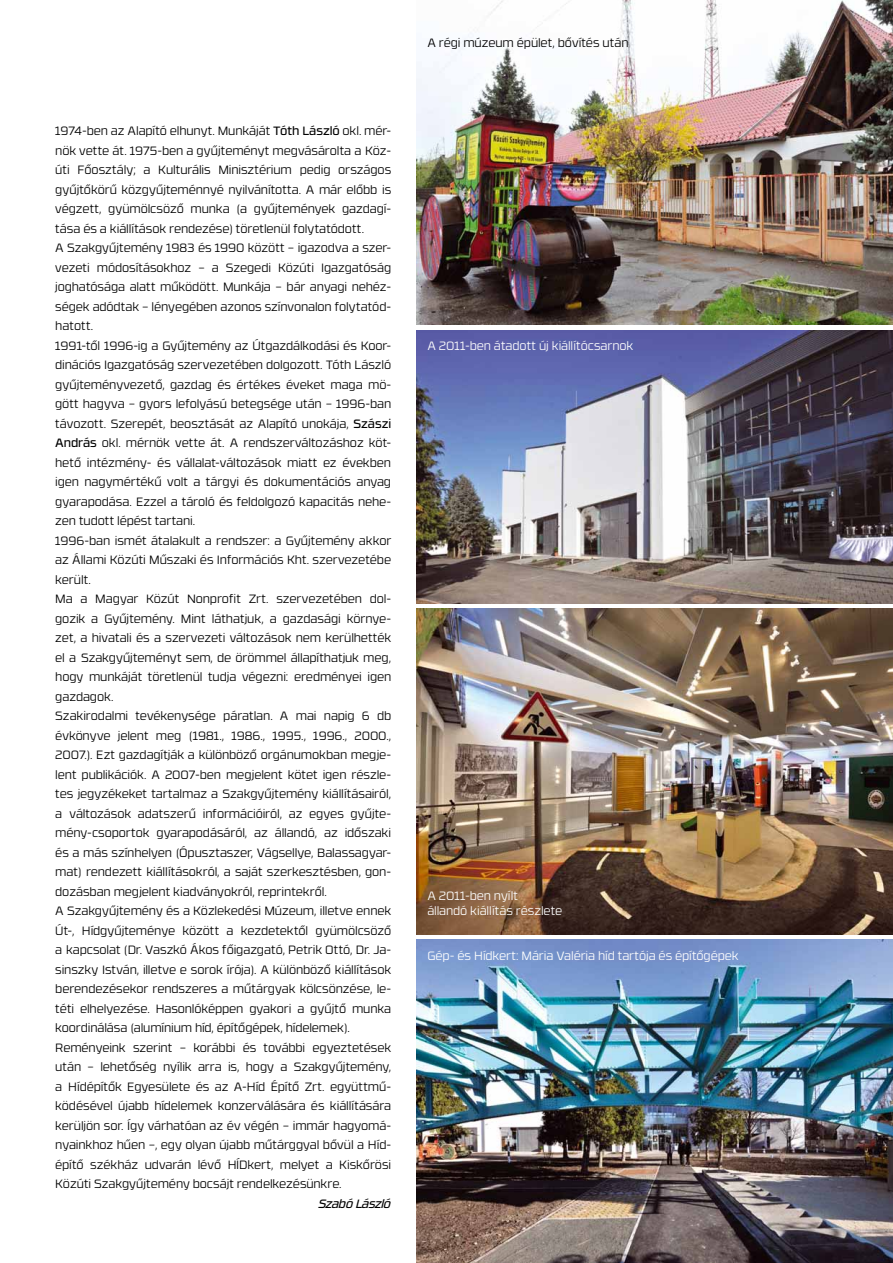
<style>
.page{position:relative;width:893px;height:1263px;background:#fff}
.page>*{position:absolute;margin:0;border:0;box-sizing:border-box;transform-origin:0 0}
.t1{font:300 12px/19.5px "RB No 3.1";letter-spacing:-.01em;color:#000}
.t2{font:300 12px/15px "RB No 3.1";letter-spacing:-.01em;color:#fff}
.t3{font:italic 12px "RB No 3.1";letter-spacing:-.035em;color:#000}
.s1{font-weight:400}
</style>
<div class="page">
<img style="left:417px;top:0;width:476px;height:325px">
<img style="left:417px;top:330px;width:476px;height:273px">
<img style="left:417px;top:608px;width:476px;height:327px">
<img style="left:417px;top:940px;width:476px;height:322px">
<p class="t1" style="left:55px;top:122px;width:337px">1974-ben az Alapító elhunyt. Munkáját <span class="s1">Tóth László</span> okl. mér&shy;nök vette át. 1975-ben a gyűjteményt megvásárolta a Köz&shy;úti Főosztály; a Kulturális Minisztérium pedig országos gyűjtőkörű közgyűjteménnyé nyilvánította. A már előbb is végzett, gyümölcsöző munka (a gyűjtemények gazdagí&shy;tása és a kiállítások rendezése) töretlenül folytatódott.<br>A Szakgyűjtemény 1983 és 1990 között – igazodva a szer&shy;vezeti módosításokhoz – a Szegedi Közúti Igazgatóság joghatósága alatt működött. Munkája – bár anyagi nehéz&shy;ségek adódtak – lényegében azonos színvonalon folytatód&shy;hatott.<br>1991-től 1996-ig a Gyűjtemény az Útgazdálkodási és Koor&shy;dinációs Igazgatóság szervezetében dolgozott. Tóth László gyűjteményvezető, gazdag és értékes éveket maga mö&shy;gött hagyva – gyors lefolyású betegsége után – 1996-ban távozott. Szerepét, beosztását az Alapító unokája, <span class="s1">Szászi András</span> okl. mérnök vette át. A rendszerváltozáshoz köt&shy;hető intézmény- és vállalat-változások miatt ez években igen nagymértékű volt a tárgyi és dokumentációs anyag gyarapodása. Ezzel a tároló és feldolgozó kapacitás nehe&shy;zen tudott lépést tartani.<br>1996-ban ismét átalakult a rendszer: a Gyűjtemény akkor az Állami Közúti Műszaki és Információs Kht. szervezetébe került.<br>Ma a Magyar Közút Nonprofit Zrt. szervezetében dol&shy;gozik a Gyűjtemény. Mint láthatjuk, a gazdasági környe&shy;zet, a hivatali és a szervezeti változások nem kerülhették el a Szakgyűjteményt sem, de örömmel állapíthatjuk meg, hogy munkáját töretlenül tudja végezni: eredményei igen gazdagok.<br>Szakirodalmi tevékenysége páratlan. A mai napig 6 db évkönyve jelent meg (1981., 1986., 1995., 1996., 2000., 2007.). Ezt gazdagítják a különböző orgánumokban megje&shy;lent publikációk. A 2007-ben megjelent kötet igen részle&shy;tes jegyzékeket tartalmaz a Szakgyűjtemény kiállításairól, a változások adatszerű információiról, az egyes gyűjte&shy;mény-csoportok gyarapodásáról, az állandó, az időszaki és a más színhelyen (Ópusztaszer, Vágsellye, Balassagyar&shy;mat) rendezett kiállításokról, a saját szerkesztésben, gon&shy;dozásban megjelent kiadványokról, reprintekről.<br>A Szakgyűjtemény és a Közlekedési Múzeum, illetve ennek Út-, Hídgyűjteménye között a kezdetektől gyümölcsöző a kapcsolat (Dr. Vaszkó Ákos főigazgató, Petrik Ottó, Dr. Ja&shy;sinszky István, illetve e sorok írója). A különböző kiállítások berendezésekor rendszeres a műtárgyak kölcsönzése, le&shy;téti elhelyezése. Hasonlóképpen gyakori a gyűjtő munka koordinálása (alumínium híd, építőgépek, hídelemek).<br>Reményeink szerint – korábbi és további egyeztetések után – lehetőség nyílik arra is, hogy a Szakgyűjtemény, a Hídépítők Egyesülete és az A-Híd Építő Zrt. együttmű&shy;ködésével újabb hídelemek konzerválására és kiállítására kerüljön sor. Így várhatóan az év végén – immár hagyomá&shy;nyainkhoz hűen –, egy olyan újabb műtárggyal bővül a Híd&shy;építő székház udvarán lévő HÍDkert, melyet a Kiskőrösi Közúti Szakgyűjtemény bocsájt rendelkezésünkre.</p>
<p class="t3" style="left:319px;top:1199px;width:74px">Szabó László</p>
<p class="t1" style="left:427px;top:34px;width:203px">A régi múzeum épület, bővítés után</p>
<p class="t2" style="left:427px;top:339px;width:207px">A 2011-ben átadott új kiállítócsarnok</p>
<p class="t2" style="left:427px;top:889px;width:137px">A 2011-ben nyílt<br>állandó kiállítás részlete</p>
<p class="t2" style="left:427px;top:949px;width:313px">Gép- és Hídkert: Mária Valéria híd tartója és építőgépek</p>
</div>
